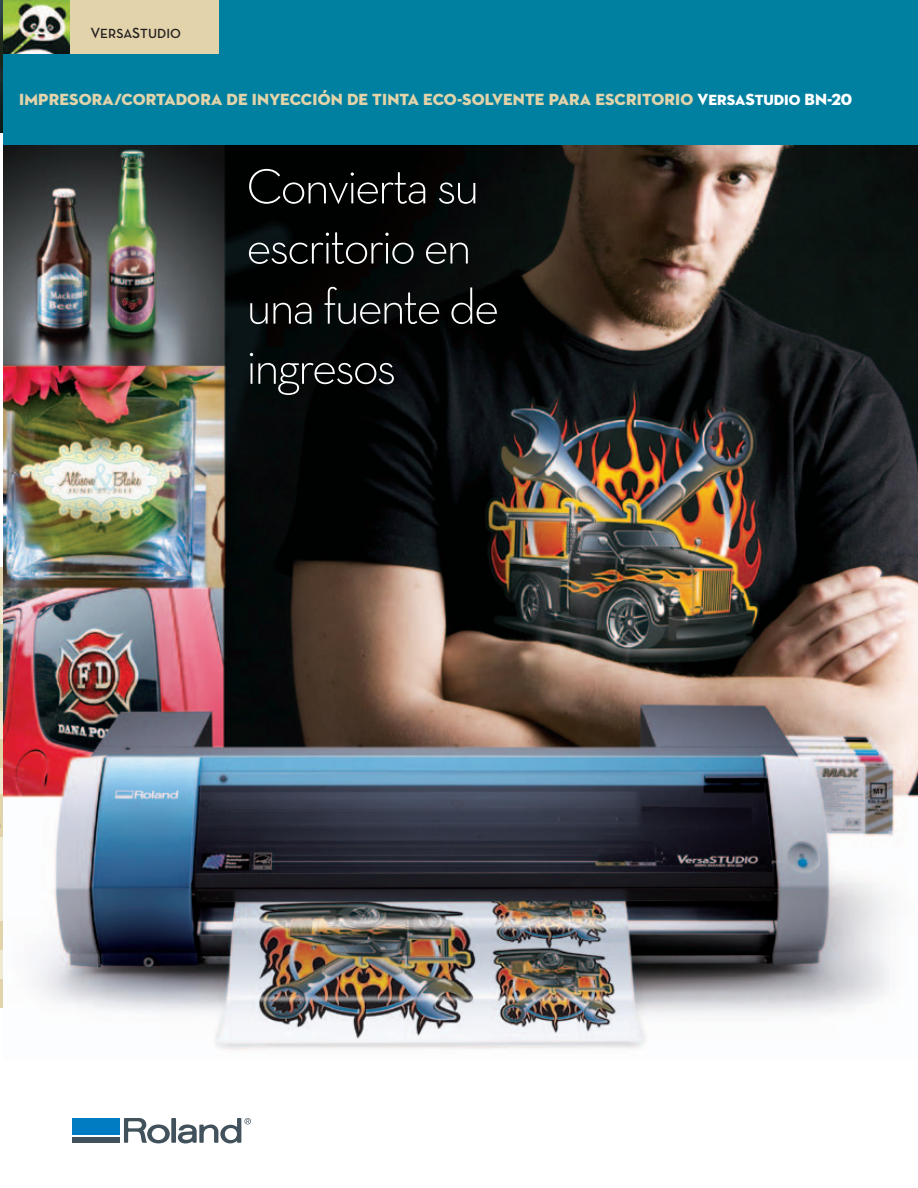
<style>
.page{position:relative;width:918px;height:1188px;background:#fff}
.page>*{position:absolute;margin:0;border:0;box-sizing:border-box;transform-origin:0 0}
.t1{font:300 50.1px/60.2px "Neutra Text";letter-spacing:-.05em;color:#fff}
.t2{font:16.5px "Neutraface 2 Display Titling";letter-spacing:.01em;color:#e2d3aa}
.t3{font:13.5px "Neutra Text Demi Alt";color:#231f20}
.s1{font-size:15px}
.s2{color:#fff}
.s3{font-size:15px;color:#fff}
</style>
<div class="page">
<div style="left:0;top:567px;width:17px;height:441px;background:#f1ead3"></div>
<div style="left:0;top:567px;width:17px;height:28px;background:#e2d3aa"></div>
<div style="left:0;top:624px;width:17px;height:28px;background:#e2d3aa"></div>
<div style="left:0;top:682px;width:17px;height:29px;background:#e2d3aa"></div>
<div style="left:0;top:739px;width:17px;height:29px;background:#e2d3aa"></div>
<div style="left:0;top:921px;width:17px;height:28px;background:#e2d3aa"></div>
<div style="left:0;top:979px;width:17px;height:29px;background:#e2d3aa"></div>
<div style="left:0;top:794px;width:17px;height:43px;background:#e2d3aa"></div>
<img style="left:3px;top:145px;width:915px;height:905px">
<img style="left:0;top:0;width:3px;height:133px">
<div style="left:171px;top:1118px;width:5px;height:25px;background:#41525c"></div>
<svg style="left:124px;top:1118px;width:46px;height:25px"></svg>
<div style="left:72px;top:1137px;width:47px;height:6px;background:#41525c"></div>
<div style="left:72px;top:1118px;width:47px;height:17px;background:#007cc2"></div>
<svg style="left:178px;top:1118px;width:73px;height:26px"></svg>
<div style="left:3px;top:0;width:915px;height:145px;background:#0080a0"></div>
<div style="left:3px;top:0;width:216px;height:54px;background:#e2d3aa"></div>
<img style="left:3px;top:0;width:66px;height:54px">
<p class="t3" style="left:90px;top:25px;width:92px"><span class="s1">V</span>ERSA<span class="s1">S</span>TUDIO</p>
<p class="t2" style="left:19px;top:89px;width:835px">IMPRESORA/CORTADORA DE INYECCIÓN DE TINTA ECO-SOLVENTE PARA ESCRITORIO <span class="s2">V</span><span class="s3">ERSA</span><span class="s2">S</span><span class="s3">TUDIO</span> <span class="s2">BN-20</span></p>
<h1 class="t1" style="left:246px;top:155px;width:255px">Convierta su escritorio en una fuente de ingresos</h1>
</div>
